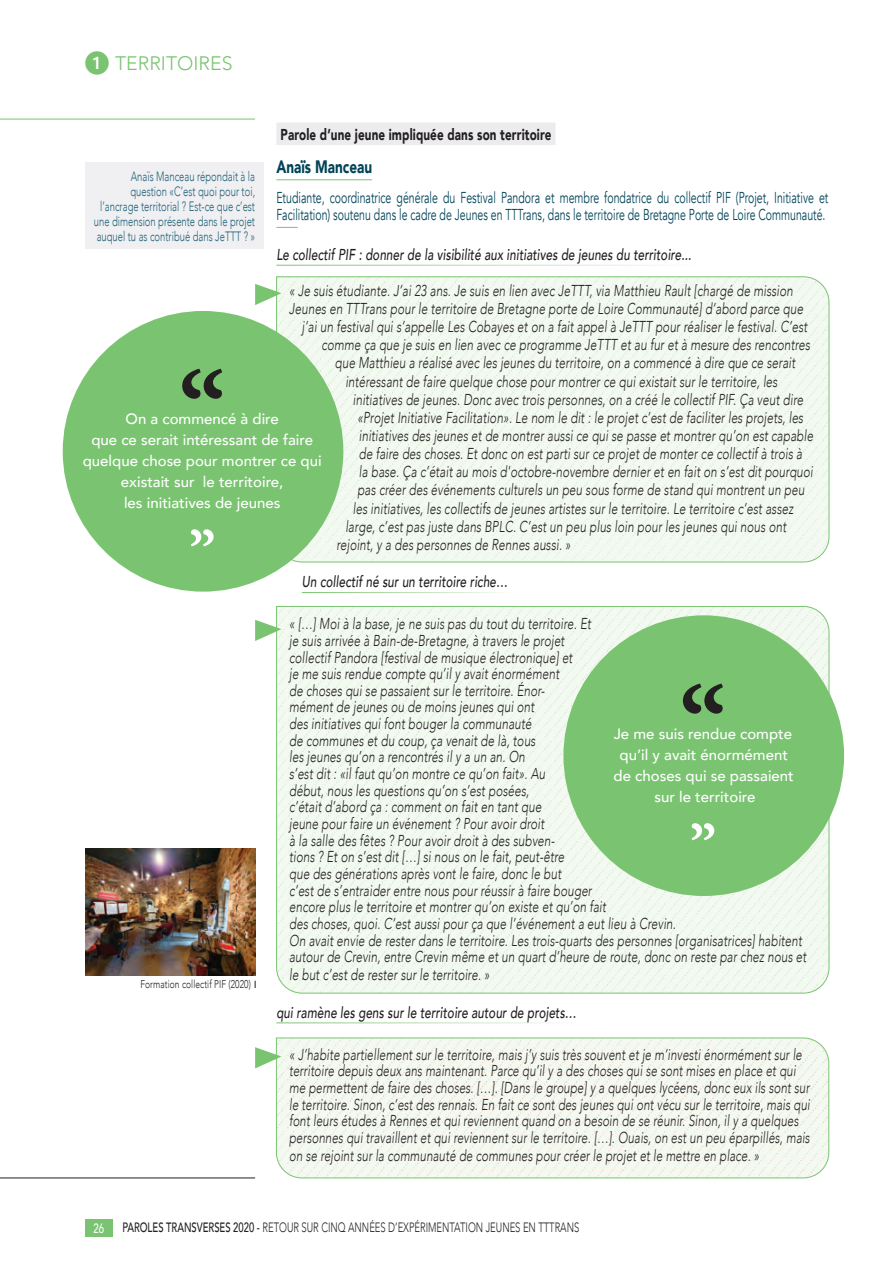
<style>
.page{position:relative;width:893px;height:1263px;background:#fff}
.page>*{position:absolute;margin:0;border:0;box-sizing:border-box;transform-origin:0 0}
.t1{font:300 19.5px "Avenir";color:#7ac471}
.Auteur_-_Vert{font:900 18px "Avenir";color:#004358;scale:.75 1}
.t2{font:italic 300 15.75px/16.6px "Avenir";letter-spacing:.01em;color:#231f20;scale:.74 1}
.Bilio_Auteur_Vert{font:15.75px/17.1px "Avenir";color:#004358;scale:.67 1}
.Titre_5_Vert__Titre{font:italic 500 15.75px "Avenir";letter-spacing:.01em;color:#231f20;scale:.74 1}
.t3{font:italic 300 15.75px "Avenir";letter-spacing:.01em;color:#231f20;scale:.73 1}
.Titre_4__Titre_Gris{font:900 15.75px "Avenir";letter-spacing:.01em;color:#231f20;scale:.74 1}
.t4{font:500 15px/21px "Avenir";color:#fff;text-align:center}
.Texte_Commentaires_G{font:300 13.5px/15px "Avenir";color:#20637a;text-align:right;scale:.7 1}
.t5{font:300 13.5px "Avenir";color:#231f20;scale:.7 1}
.t6{font:500 13.5px "Avenir";color:#fff;scale:.71 1}
.Légende_Photo_D{font:300 11.25px "Avenir";letter-spacing:.01em;color:#231f20;scale:.75 1}
.s1{font-family:"European Pi One";font-weight:400;font-size:24px}
.s2{font-weight:500}
</style>
<div class="page">
<div style="left:85px;top:1219px;width:28px;height:17px;background:#7ac471"></div>
<svg style="left:276px;top:276px;width:554px;height:287px"></svg>
<svg style="left:276px;top:606px;width:554px;height:388px"></svg>
<svg style="left:255px;top:284px;width:26px;height:21px"></svg>
<div style="left:85px;top:163px;width:179px;height:86px;background:#f0eff1"></div>
<svg style="left:276px;top:1037px;width:554px;height:142px"></svg>
<div style="left:276px;top:123px;width:279px;height:22px;background:#ececee"></div>
<hr style="left:276px;top:179px;width:96px;height:1px;background:#7ac471">
<svg style="left:276px;top:227px;width:22px;height:1px"></svg>
<div style="left:63px;top:311px;width:280px;height:281px;background:#7ac471;border-radius:50%"></div>
<svg style="left:182px;top:369px;width:40px;height:30px"></svg>
<svg style="left:191px;top:529px;width:23px;height:17px"></svg>
<svg style="left:255px;top:620px;width:26px;height:21px"></svg>
<svg style="left:255px;top:1047px;width:26px;height:21px"></svg>
<div style="left:563px;top:615px;width:281px;height:281px;background:#7ac471;border-radius:50%"></div>
<svg style="left:683px;top:683px;width:40px;height:31px"></svg>
<svg style="left:692px;top:823px;width:22px;height:17px"></svg>
<img style="left:85px;top:848px;width:170px;height:128px">
<hr style="left:0;top:119px;width:255px;height:1px;background:#7ac471">
<hr style="left:0;top:1177px;width:255px;height:1px;background:#231f20">
<p class="t1" style="left:85px;top:52px;width:149px"><span class="s1">1</span> TERRITOIRES</p>
<p class="Titre_4__Titre_Gris" style="left:281px;top:121px;width:367px">Parole d’une jeune impliquée dans son territoire</p>
<p class="Auteur_-_Vert" style="left:276px;top:151px;width:129px">Anaïs Manceau</p>
<p class="Bilio_Auteur_Vert" style="left:276px;top:189px;width:825px">Etudiante, coordinatrice générale du Festival Pandora et membre fondatrice du collectif PIF (Projet, Initiative et<br>Facilitation) soutenu dans le cadre de Jeunes en TTTrans, dans le territoire de Bretagne Porte de Loire Communauté.</p>
<p class="Titre_5_Vert__Titre" style="left:276px;top:245px;width:562px">Le collectif PIF : donner de la visibilité aux initiatives de jeunes du territoire...</p>
<p class="t2" style="left:289px;top:282px;width:682px">« Je suis étudiante. J’ai 23 ans. Je suis en lien avec JeTTT, via Matthieu Rault [chargé de mission</p>
<p class="t2" style="left:289px;top:300px;width:696px">Jeunes en TTTrans pour le territoire de Bretagne porte de Loire Communauté] d’abord parce que</p>
<p class="t2" style="left:302px;top:318px;width:685px">j’ai un festival qui s’appelle Les Cobayes et on a fait appel à JeTTT pour réaliser le festival. C’est</p>
<p class="t2" style="left:321px;top:337px;width:662px">comme ça que je suis en lien avec ce programme JeTTT et au fur et à mesure des rencontres</p>
<p class="t2" style="left:335px;top:355px;width:624px">que Matthieu a réalisé avec les jeunes du territoire, on a commencé à dire que ce serait</p>
<p class="t2" style="left:345px;top:373px;width:585px">intéressant de faire quelque chose pour montrer ce qui existait sur le territoire, les</p>
<p class="t2" style="left:353px;top:391px;width:610px">initiatives de jeunes. Donc avec trois personnes, on a créé le collectif PIF. Ça veut dire</p>
<p class="t2" style="left:357px;top:409px;width:604px">«Projet Initiative Facilitation». Le nom le dit : le projet c’est de faciliter les projets, les</p>
<p class="t2" style="left:359px;top:427px;width:615px">initiatives des jeunes et de montrer aussi ce qui se passe et montrer qu’on est capable</p>
<p class="t2" style="left:359px;top:445px;width:601px">de faire des choses. Et donc on est parti sur ce projet de monter ce collectif à trois à</p>
<p class="t2" style="left:359px;top:464px;width:615px">la base. Ça c’était au mois d'octobre-novembre dernier et en fait on s’est dit pourquoi</p>
<p class="t2" style="left:357px;top:482px;width:606px">pas créer des événements culturels un peu sous forme de stand qui montrent un peu</p>
<p class="t2" style="left:353px;top:500px;width:597px">les initiatives, les collectifs de jeunes artistes sur le territoire. Le territoire c’est assez</p>
<p class="t2" style="left:345px;top:518px;width:597px">large, c’est pas juste dans BPLC. C’est un peu plus loin pour les jeunes qui nous ont</p>
<p class="t2" style="left:336px;top:536px;width:318px">rejoint, y a des personnes de Rennes aussi. »</p>
<p class="Titre_5_Vert__Titre" style="left:302px;top:572px;width:280px">Un collectif né sur un territoire riche…</p>
<p class="t2" style="left:289px;top:615px;width:700px">« […] Moi à la base, je ne suis pas du tout du territoire. Et<br>je suis arrivée à Bain-de-Bretagne, à travers le projet<br>collectif Pandora [festival de musique électronique] et<br>je me suis rendue compte qu’il y avait énormément<br>de choses qui se passaient sur le territoire. Énor-<br>mément de jeunes ou de moins jeunes qui ont<br>des initiatives qui font bouger la communauté<br>de communes et du coup, ça venait de là, tous<br>les jeunes qu’on a rencontrés il y a un an. On<br>s’est dit : «il faut qu’on montre ce qu’on fait». Au<br>début, nous les questions qu’on s’est posées,<br>c’était d’abord ça : comment on fait en tant que<br>jeune pour faire un événement ? Pour avoir droit<br>à la salle des fêtes ? Pour avoir droit à des subven-<br>tions ? Et on s’est dit […] si nous on le fait, peut-être<br>que des générations après vont le faire, donc le but<br>c’est de s’entraider entre nous pour réussir à faire bouger<br>encore plus le territoire et montrer qu’on existe et qu’on fait<br>des choses, quoi. C’est aussi pour ça que l’événement a eut lieu à Crevin.<br>On avait envie de rester dans le territoire. Les trois-quarts des personnes [organisatrices] habitent autour de Crevin, entre Crevin même et un quart d’heure de route, donc on reste par chez nous et</p>
<p class="t2" style="left:289px;top:967px;width:272px">le but c’est de rester sur le territoire. »</p>
<p class="Titre_5_Vert__Titre" style="left:276px;top:1003px;width:407px">qui ramène les gens sur le territoire autour de projets…</p>
<p class="t2" style="left:289px;top:1046px;width:705px">« J’habite partiellement sur le territoire, mais j’y suis très souvent et je m’investi énormément sur le territoire depuis deux ans maintenant. Parce qu’il y a des choses qui se sont mises en place et qui me permettent de faire des choses. […]. [Dans le groupe] y a quelques lycéens, donc eux ils sont sur le territoire. Sinon, c’est des rennais. En fait ce sont des jeunes qui ont vécu sur le territoire, mais qui font leurs études à Rennes et qui reviennent quand on a besoin de se réunir. Sinon, il y a quelques personnes qui travaillent et qui reviennent sur le territoire. […]. Ouais, on est un peu éparpillés, mais</p>
<p class="t3" style="left:289px;top:1146px;width:646px">on se rejoint sur la communauté de communes pour créer le projet et le mettre en place. »</p>
<p class="Texte_Commentaires_G" style="left:94px;top:169px;width:232px">Anaïs Manceau répondait à la question «C’est quoi pour toi, l’ancrage territorial ? Est-ce que c’est une dimension présente dans le projet auquel tu as contribué dans JeTTT ? »</p>
<p class="t4" style="left:126px;top:408px;width:155px">On a commencé à dire</p>
<p class="t4" style="left:83px;top:429px;width:241px">que ce serait intéressant de faire quelque chose pour montrer ce qui existait sur le territoire,<br>les initiatives de jeunes</p>
<p class="t4" style="left:614px;top:723px;width:180px">Je me suis rendue compte</p>
<p class="t4" style="left:619px;top:744px;width:170px">qu’il y avait énormément</p>
<p class="t4" style="left:613px;top:765px;width:182px">de choses qui se passaient</p>
<p class="t4" style="left:654px;top:786px;width:103px">sur le territoire</p>
<p class="Légende_Photo_D" style="left:140px;top:978px;width:149px">Formation collectif PIF (2020)</p>
<p class="t6" style="left:94px;top:1216px;width:17px">26</p>
<p class="t5" style="left:122px;top:1220px;width:654px"><span class="s2">PAROLES TRANSVERSES 2020 -</span> RETOUR SUR CINQ ANNÉES D’EXPÉRIMENTATION JEUNES EN TTTRANS</p>
</div>
